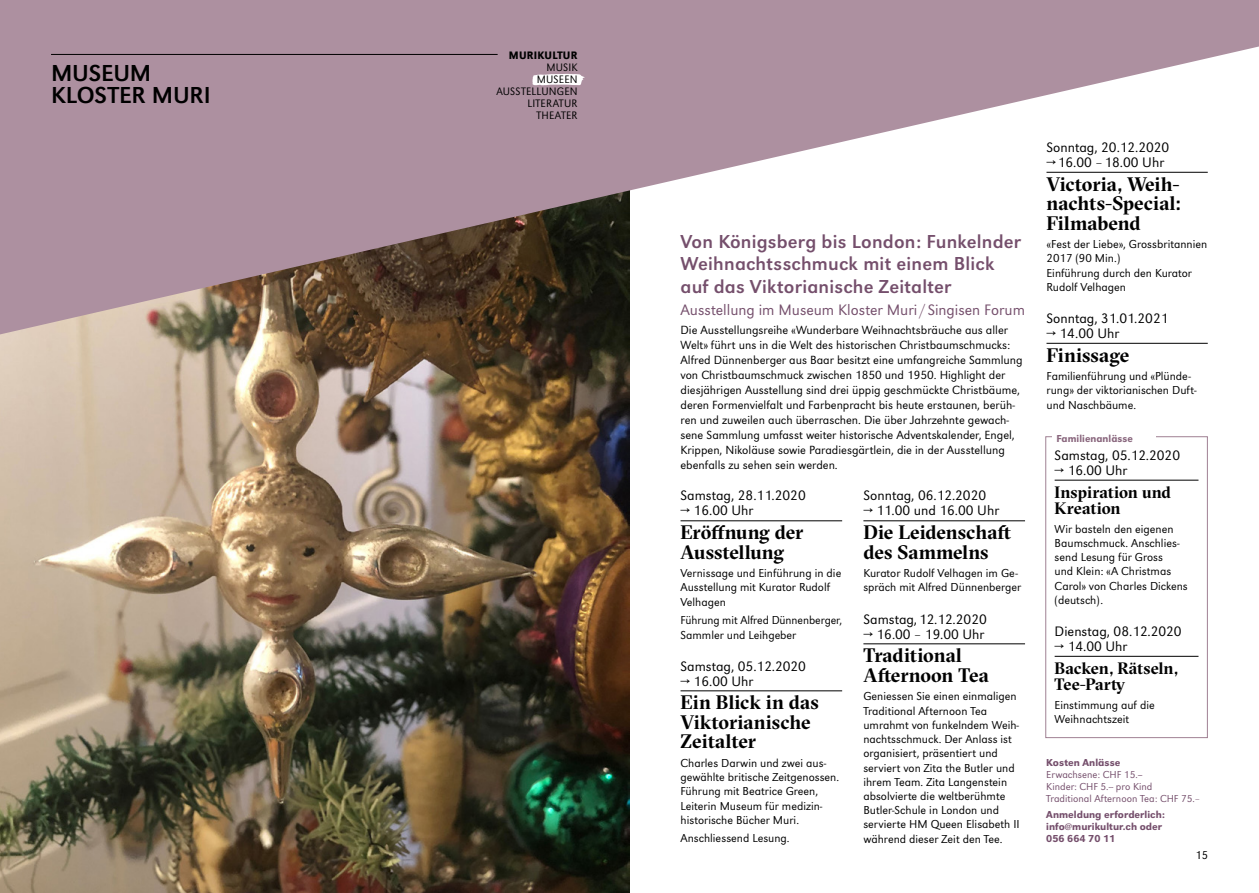
<style>
.page{position:relative;width:1259px;height:893px;background:#fff}
.page>*{position:absolute;margin:0;border:0;box-sizing:border-box;transform-origin:0 0}
.t1{font:24px/22.5px "URW Grotesk";letter-spacing:-.005em;color:#000}
.t2{font:700 19.5px/19.5px "GT Sectra Fine";color:#000}
.t3{font:19.5px/22.5px "URW Grotesk";letter-spacing:.01em;color:#754f6c}
.t4{font:700 16.5px/16.5px "GT Sectra Fine";color:#000}
.t5{font:300 15.75px "URW Grotesk";color:#754f6c}
.t6{font:300 14.25px "URW Grotesk";color:#000}
.t7{font:300 12.3px/15px "URW Grotesk";color:#000}
.t8{font:300 12px/14.2px "URW Grotesk";color:#000}
.t9{font:300 12px "URW Grotesk Nar";color:#000}
.t10{font:300 11.25px/12px "URW Grotesk Nar";letter-spacing:.02em;color:#000;text-align:right}
.t11{font:500 11.25px "URW Grotesk Nar";letter-spacing:.02em;color:#000}
.t12{font:300 10.5px/12px "URW Grotesk";color:#754f6c}
.t13{font:500 10.5px/12px "URW Grotesk";color:#754f6c}
.t14{font:500 10.5px "URW Grotesk";letter-spacing:.005em;color:#89667d}
</style>
<div class="page">
<img style="left:0;top:334px;width:629px;height:559px">
<svg style="left:0;top:0;width:1259px;height:334px;fill:#ad90a0"></svg>
<svg style="left:532px;top:74px;width:53px;height:11px"></svg>
<hr style="left:51px;top:54px;width:446px;height:1px;background:#000">
<hr style="left:1054px;top:480px;width:144px;height:1px;background:#000">
<hr style="left:1054px;top:656px;width:144px;height:1px;background:#000">
<div style="left:1045px;top:436px;width:162px;height:302px;border:1px solid #a08193"></div>
<div style="left:1052px;top:430px;width:104px;height:14px;background:#fff"></div>
<hr style="left:680px;top:521px;width:162px;height:1px;background:#000">
<hr style="left:680px;top:691px;width:162px;height:1px;background:#000">
<hr style="left:863px;top:521px;width:162px;height:1px;background:#000">
<hr style="left:863px;top:644px;width:162px;height:1px;background:#000">
<hr style="left:1046px;top:172px;width:161px;height:1px;background:#000">
<hr style="left:1046px;top:343px;width:161px;height:1px;background:#000">
<h1 class="t1" style="left:51px;top:61px;width:161px">MUSEUM<br>KLOSTER MURI</h1>
<p class="t11" style="left:509px;top:49px;width:70px">MURIKULTUR</p>
<p class="t10" style="left:496px;top:61px;width:83px">MUSIK<br>MUSEEN<br>AUSSTELLUNGEN<br>LITERATUR<br>THEATER</p>
<h2 class="t3" style="left:680px;top:230px;width:342px">Von Königsberg bis London: Funkelnder<br>Weihnachtsschmuck mit einem Blick auf das Viktorianische Zeitalter</h2>
<h3 class="t5" style="left:680px;top:301px;width:346px">Ausstellung im Museum Kloster Muri / Singisen Forum</h3>
<p class="t7" style="left:680px;top:322px;width:343px">Die Ausstellungsreihe «Wunderbare Weihnachtsbräuche aus aller Welt» führt uns in die Welt des historischen Christbaumschmucks:<br>Alfred Dünnenberger aus Baar besitzt eine umfangreiche Sammlung von Christbaumschmuck zwischen 1850 und 1950. Highlight der diesjährigen Ausstellung sind drei üppig geschmückte Christbäume, deren Formenvielfalt und Farbenpracht bis heute erstaunen, berüh&shy;ren und zuweilen auch überraschen. Die über Jahrzehnte gewach&shy;sene Sammlung umfasst weiter historische Adventskalender, Engel, Krippen, Nikoläuse sowie Paradiesgärtlein, die in der Ausstellung ebenfalls zu sehen sein werden.</p>
<p class="t6" style="left:680px;top:488px;width:127px">Samstag, 28.11.2020</p>
<p class="t6" style="left:680px;top:503px;width:74px">→ 16.00 Uhr</p>
<h2 class="t2" style="left:680px;top:523px;width:124px">Eröffnung der<br>Ausstellung</h2>
<p class="t8" style="left:680px;top:566px;width:162px">Vernissage und Einführung in die<br>Ausstellung mit Kurator Rudolf<br>Velhagen</p>
<p class="t8" style="left:680px;top:613px;width:163px">Führung mit Alfred Dünnenberger,<br>Sammler und Leihgeber</p>
<p class="t6" style="left:680px;top:658px;width:127px">Samstag, 05.12.2020</p>
<p class="t6" style="left:680px;top:673px;width:74px">→ 16.00 Uhr</p>
<h2 class="t2" style="left:680px;top:693px;width:140px">Ein Blick in das<br>Viktorianische<br>Zeitalter</h2>
<p class="t8" style="left:680px;top:756px;width:160px">Charles Darwin und zwei aus&shy;gewählte britische Zeitgenossen.<br>Führung mit Beatrice Green,<br>Leiterin Museum für medizin&shy;historische Bücher Muri.</p>
<p class="t8" style="left:680px;top:831px;width:111px">Anschliessend Lesung.</p>
<p class="t6" style="left:863px;top:488px;width:124px">Sonntag, 06.12.2020</p>
<p class="t6" style="left:863px;top:503px;width:137px">→ 11.00 und 16.00 Uhr</p>
<h2 class="t2" style="left:863px;top:523px;width:149px">Die Leidenschaft des Sammelns</h2>
<p class="t8" style="left:863px;top:566px;width:159px">Kurator Rudolf Velhagen im Ge&shy;spräch mit Alfred Dünnenberger</p>
<p class="t6" style="left:863px;top:611px;width:125px">Samstag, 12.12.2020</p>
<p class="t6" style="left:863px;top:626px;width:122px">→ 16.00 – 19.00 Uhr</p>
<h2 class="t2" style="left:863px;top:646px;width:127px">Traditional<br>Afternoon Tea</h2>
<p class="t8" style="left:863px;top:689px;width:158px">Geniessen Sie einen einmaligen<br>Traditional Afternoon Tea umrahmt von funkelndem Weih&shy;nachtsschmuck. Der Anlass ist organisiert, präsentiert und serviert von Zita the Butler und ihrem Team. Zita Langenstein absolvierte die weltberühmte<br>Butler-Schule in London und servierte HM Queen Elisabeth II während dieser Zeit den Tee.</p>
<p class="t6" style="left:1046px;top:139px;width:124px">Sonntag, 20.12.2020</p>
<p class="t6" style="left:1046px;top:154px;width:119px">→ 16.00 – 18.00 Uhr</p>
<h2 class="t2" style="left:1046px;top:174px;width:136px;text-align:justify">Victoria, Weih&shy;nachts-Special:<br>Filmabend</h2>
<p class="t8" style="left:1046px;top:237px;width:162px">«Fest der Liebe», Grossbritannien<br>2017 (90 Min.)<br>Einführung durch den Kurator<br>Rudolf Velhagen</p>
<p class="t6" style="left:1046px;top:310px;width:123px">Sonntag, 31.01.2021</p>
<p class="t6" style="left:1046px;top:325px;width:74px">→ 14.00 Uhr</p>
<h2 class="t2" style="left:1046px;top:345px;width:84px">Finissage</h2>
<p class="t8" style="left:1046px;top:369px;width:151px">Familienführung und «Plünde&shy;rung» der viktorianischen Duft&shy;und Naschbäume.</p>
<p class="t14" style="left:1056px;top:432px;width:78px">Familienanlässe</p>
<p class="t6" style="left:1054px;top:447px;width:127px">Samstag, 05.12.2020</p>
<p class="t6" style="left:1054px;top:462px;width:74px">→ 16.00 Uhr</p>
<h3 class="t4" style="left:1054px;top:484px;width:118px">Inspiration und<br>Kreation</h3>
<p class="t8" style="left:1054px;top:522px;width:135px">Wir basteln den eigenen<br>Baumschmuck. Anschlies&shy;send Lesung für Gross<br>und Klein: «A Christmas<br>Carol» von Charles Dickens (deutsch).</p>
<p class="t6" style="left:1054px;top:623px;width:129px">Dienstag, 08.12.2020</p>
<p class="t6" style="left:1054px;top:638px;width:74px">→ 14.00 Uhr</p>
<h3 class="t4" style="left:1054px;top:660px;width:125px">Backen, Rätseln,<br>Tee-Party</h3>
<p class="t8" style="left:1054px;top:698px;width:102px">Einstimmung auf die<br>Weihnachtszeit</p>
<p class="t13" style="left:1046px;top:756px;width:76px">Kosten Anlässe</p>
<p class="t12" style="left:1046px;top:768px;width:155px">Erwachsene: CHF 15.--<br>Kinder: CHF 5.-- pro Kind<br>Traditional Afternoon Tea: CHF 75.–</p>
<p class="t13" style="left:1046px;top:808px;width:120px">Anmeldung erforderlich: info@murikultur.ch oder<br>056 664 70 11</p>
<p class="t9" style="left:1195px;top:848px;width:14px">15</p>
</div>
